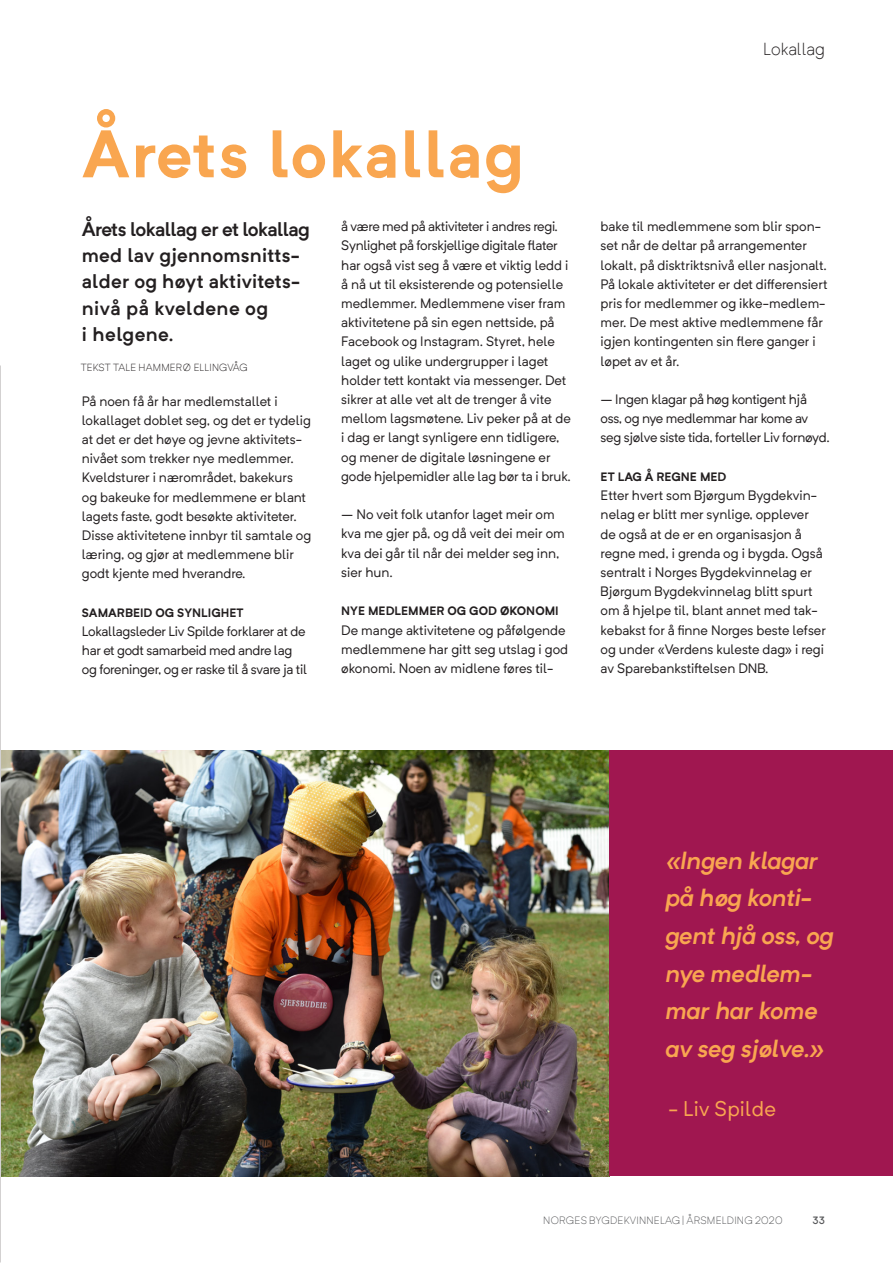
<style>
.page{position:relative;width:893px;height:1263px;background:#fff}
.page>*{position:absolute;margin:0;border:0;box-sizing:border-box;transform-origin:0 0}
.t1{font:700 66.15px "Neutrif Pro";letter-spacing:.02em;color:#f9a650}
.t2{font:italic 600 24.45px/37.5px "Neutrif Pro";letter-spacing:-.01em;color:#f9a650}
.t3{font:21px "Neutrif Pro";letter-spacing:.01em;color:#f9a650}
.t4{font:600 19.5px/26.2px "Neutrif Pro";letter-spacing:.01em;color:#231f20}
.t5{font:300 17.25px "Neutrif Pro";color:#231f20}
.t6{font:13.5px/19.2px "Neutrif Pro";color:#231f20}
.t7{font:13.5px/19.2px "Neutrif Pro";letter-spacing:-.02em;color:#231f20}
.t8{font:700 12px "Neutrif Pro";color:#231f20}
.t9{font:300 10.5px "Neutrif Pro";letter-spacing:.02em;color:#57585a}
.t10{font:500 10.5px "Neutrif Pro";color:#57585a}
.t11{font:300 10.2px "Neutrif Pro";letter-spacing:.02em;color:#231f20}
</style>
<div class="page">
<img style="left:1px;top:751px;width:608px;height:425px">
<div style="left:609px;top:751px;width:284px;height:425px;background:#a01750"></div>
<h1 class="t1" style="left:82px;top:109px;width:444px">Årets lokallag</h1>
<h3 class="t4" style="left:82px;top:215px;width:230px">Årets lokallag er et lokallag med lav gjennomsnitts&shy;alder og høyt aktivitets&shy;nivå på kveldene og<br>i helgene.</h3>
<p class="t6" style="left:341px;top:217px;width:231px">å være med på aktiviteter i andres regi.<br>Synlighet på forskjellige digitale flater har også vist seg å være et viktig ledd i å nå ut til eksisterende og potensielle medlemmer. Medlemmene viser fram aktivitetene på sin egen nettside, på Facebook og Instagram. Styret, hele laget og ulike undergrupper i laget holder tett kontakt via messenger. Det sikrer at alle vet alt de trenger å vite mellom lagsmøtene. Liv peker på at de i dag er langt synligere enn tidligere, og mener de digitale løsningene er gode hjelpemidler alle lag bør ta i bruk.</p>
<p class="t6" style="left:341px;top:505px;width:225px">– No veit folk utanfor laget meir om kva me gjer på, og då veit dei meir om kva dei går til når dei melder seg inn, sier hun.</p>
<p class="t8" style="left:341px;top:603px;width:219px">NYE MEDLEMMER OG GOD ØKONOMI</p>
<p class="t6" style="left:341px;top:620px;width:228px">De mange aktivitetene og påfølgende medlemmene har gitt seg utslag i god økonomi. Noen av midlene føres til-</p>
<p class="t11" style="left:81px;top:361px;width:168px">TEKST TALE HAMMERØ ELLINGVÅG</p>
<p class="t6" style="left:82px;top:391px;width:231px">På noen få år har medlemstallet i lokallaget doblet seg, og det er tydelig at det er det høye og jevne aktivitets&shy;nivået som trekker nye medlemmer.<br>Kveldsturer i nærområdet, bakekurs og bakeuke for medlemmene er blant lagets faste, godt besøkte aktiviteter.<br>Disse aktivitetene innbyr til samtale og læring, og gjør at medlemmene blir godt kjente med hverandre.</p>
<p class="t8" style="left:82px;top:604px;width:163px">SAMARBEID OG SYNLIGHET</p>
<p class="t7" style="left:82px;top:621px;width:227px">Lokallagsleder Liv Spilde forklarer at de har et godt samarbeid med andre lag og foreninger, og er raske til å svare ja til</p>
<p class="t5" style="left:763px;top:39px;width:63px">Lokallag</p>
<p class="t6" style="left:601px;top:217px;width:229px">bake til medlemmene som blir spon&shy;set når de deltar på arrangementer lokalt, på disktriktsnivå eller nasjonalt.<br>På lokale aktiviteter er det differensiert pris for medlemmer og ikke-medlem&shy;mer. De mest aktive medlemmene får igjen kontingenten sin flere ganger i løpet av et år.</p>
<p class="t7" style="left:601px;top:389px;width:231px">– Ingen klagar på høg kontigent hjå oss, og nye medlemmar har kome av seg sjølve siste tida, forteller Liv fornøyd.</p>
<p class="t8" style="left:601px;top:468px;width:127px">ET LAG Å REGNE MED</p>
<p class="t6" style="left:601px;top:486px;width:227px">Etter hvert som Bjørgum Bygdekvin&shy;nelag er blitt mer synlige, opplever de også at de er en organisasjon å regne med, i grenda og i bygda. Også sentralt i Norges Bygdekvinnelag er Bjørgum Bygdekvinnelag blitt spurt om å hjelpe til, blant annet med tak&shy;kebakst for å finne Norges beste lefser og under «Verdens kuleste dag» i regi av Sparebankstiftelsen DNB.</p>
<h2 class="t2" style="left:666px;top:841px;width:169px">«Ingen klagar på høg konti&shy;gent hjå oss, og nye medlem&shy;mar har kome av seg sjølve.»</h2>
<h3 class="t3" style="left:668px;top:1095px;width:109px">- Liv Spilde</h3>
<p class="t9" style="left:543px;top:1214px;width:241px">NORGES BYGDEKVINNELAG | ÅRSMELDING 2020</p>
<p class="t10" style="left:813px;top:1214px;width:14px">33</p>
</div>
